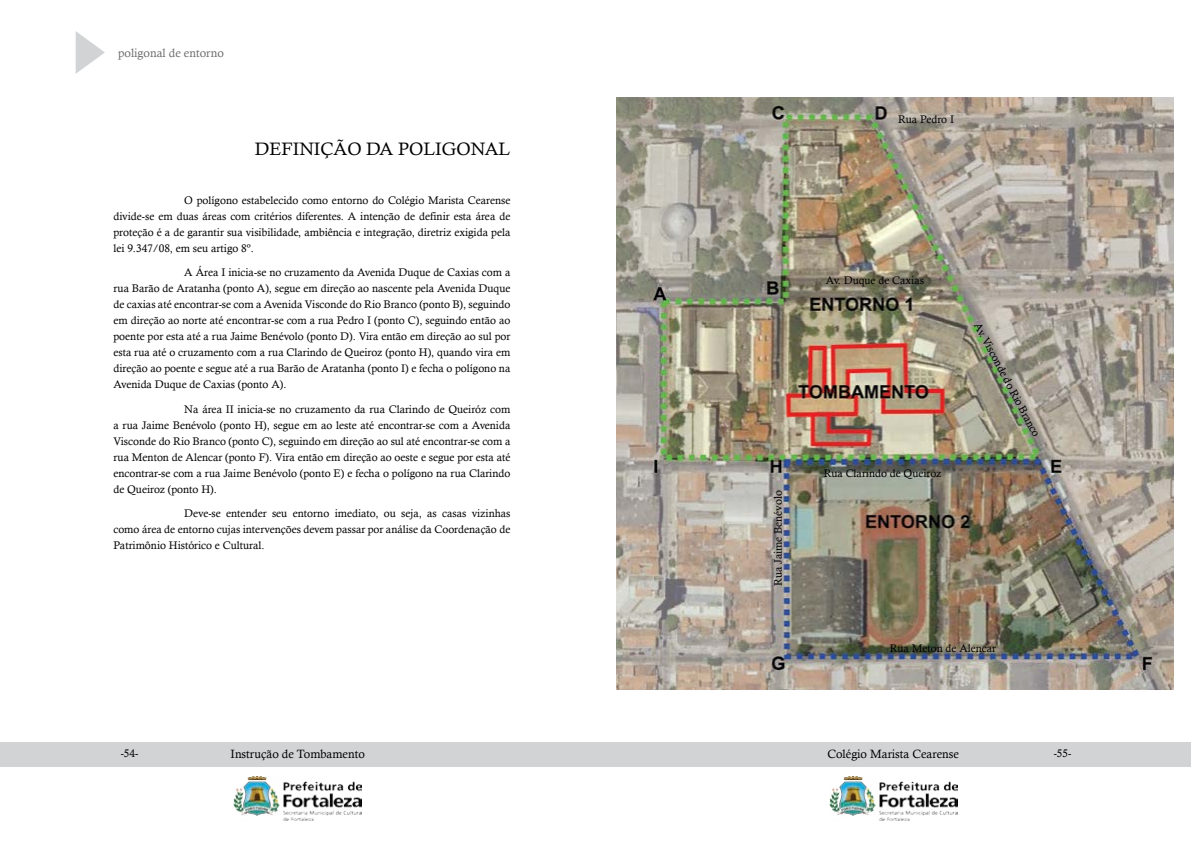
<style>
.page{position:relative;width:1191px;height:842px;background:#fff}
.page>*{position:absolute;margin:0;border:0;box-sizing:border-box;transform-origin:0 0}
.t1{font:18px "Calisto";color:#000}
.t2{font:12px "Calisto";color:#000}
.t3{font:12px "Calisto";color:#6d6e71}
.t4{font:11px/16px "Calisto";color:#000;text-align:justify}
</style>
<div class="page">
<div style="left:0;top:742px;width:1190px;height:25px;background:#d1d3d4"></div>
<img style="left:234px;top:777px;width:127px;height:43px">
<img style="left:829px;top:777px;width:128px;height:43px">
<svg style="left:76px;top:31px;width:29px;height:43px"></svg>
<img style="left:616px;top:97px;width:557px;height:593px">
<p class="t3" style="left:118px;top:46px;width:107px">poligonal de entorno</p>
<h1 class="t1" style="left:255px;top:138px;width:27px">Definiç</h1>
<h1 class="t1" style="left:333px;top:138px;width:138px">ão da Poligona</h1>
<h1 class="t1" style="left:498px;top:138px;width:13px">l</h1>
<p class="t4" style="left:113px;top:192px;width:398px;text-indent:71px">O polígono estabelecido como entorno do Colégio Marista Cearense divide-se em duas áreas com critérios diferentes. A intenção de definir esta área de proteção é a de garantir sua visibilidade, ambiência e integração, diretriz exigida pela lei 9.347/08, em seu artigo 8º.</p>
<p class="t4" style="left:113px;top:264px;width:398px;text-indent:71px">A Área I inicia-se no cruzamento da Avenida Duque de Caxias com a rua Barão de Aratanha (ponto A), segue em direção ao nascente pela Avenida Duque de caxias até encontrar-se com a Avenida Visconde do Rio Branco (ponto B), seguindo em direção ao norte até encontrar-se com a rua Pedro I (ponto C), seguindo então ao poente por esta até a rua Jaime Benévolo (ponto D). Vira então em direção ao sul por esta rua até o cruzamento com a rua Clarindo de Queiroz (ponto H), quando vira em direção ao poente e segue até a rua Barão de Aratanha (ponto I) e fecha o polígono na Avenida Duque de Caxias (ponto A).</p>
<p class="t4" style="left:113px;top:401px;width:398px;text-indent:71px">Na área II inicia-se no cruzamento da rua Clarindo de Queiróz com a rua Jaime Benévolo (ponto H), segue em ao leste até encontrar-se com a Avenida Visconde do Rio Branco (ponto C), seguindo em direção ao sul até encontrar-se com a rua Menton de Alencar (ponto F). Vira então em direção ao oeste e segue por esta até encontrar-se com a rua Jaime Benévolo (ponto E) e fecha o polígono na rua Clarindo de Queiroz (ponto H).</p>
<p class="t4" style="left:113px;top:505px;width:398px;text-indent:71px">Deve-se entender seu entorno imediato, ou seja, as casas vizinhas como área de entorno cujas intervenções devem passar por análise da Coordenação de Patrimônio Histórico e Cultural.</p>
<p class="t4" style="left:898px;top:111px;width:57px">Rua Pedro I</p>
<p class="t4" style="left:770px;top:586px;width:97px;rotate:-90deg">Rua Jaime Benévolo</p>
<p class="t4" style="left:826px;top:272px;width:100px">Av. Duque de Caxias</p>
<p class="t4" style="left:823px;top:465px;width:119px">Rua Clarindo de Queiroz</p>
<p class="t4" style="left:984px;top:319px;width:129px;rotate:62deg">Av. Visconde do Rio Branco</p>
<p class="t4" style="left:889px;top:640px;width:108px">Rua Meton de Alencar</p>
<p class="t4" style="left:121px;top:745px;width:19px">-54-</p>
<p class="t2" style="left:231px;top:747px;width:136px">Instrução de Tombamento</p>
<p class="t2" style="left:827px;top:747px;width:133px">Colégio Marista Cearense</p>
<p class="t4" style="left:1053px;top:745px;width:19px">-55-</p>
</div>
